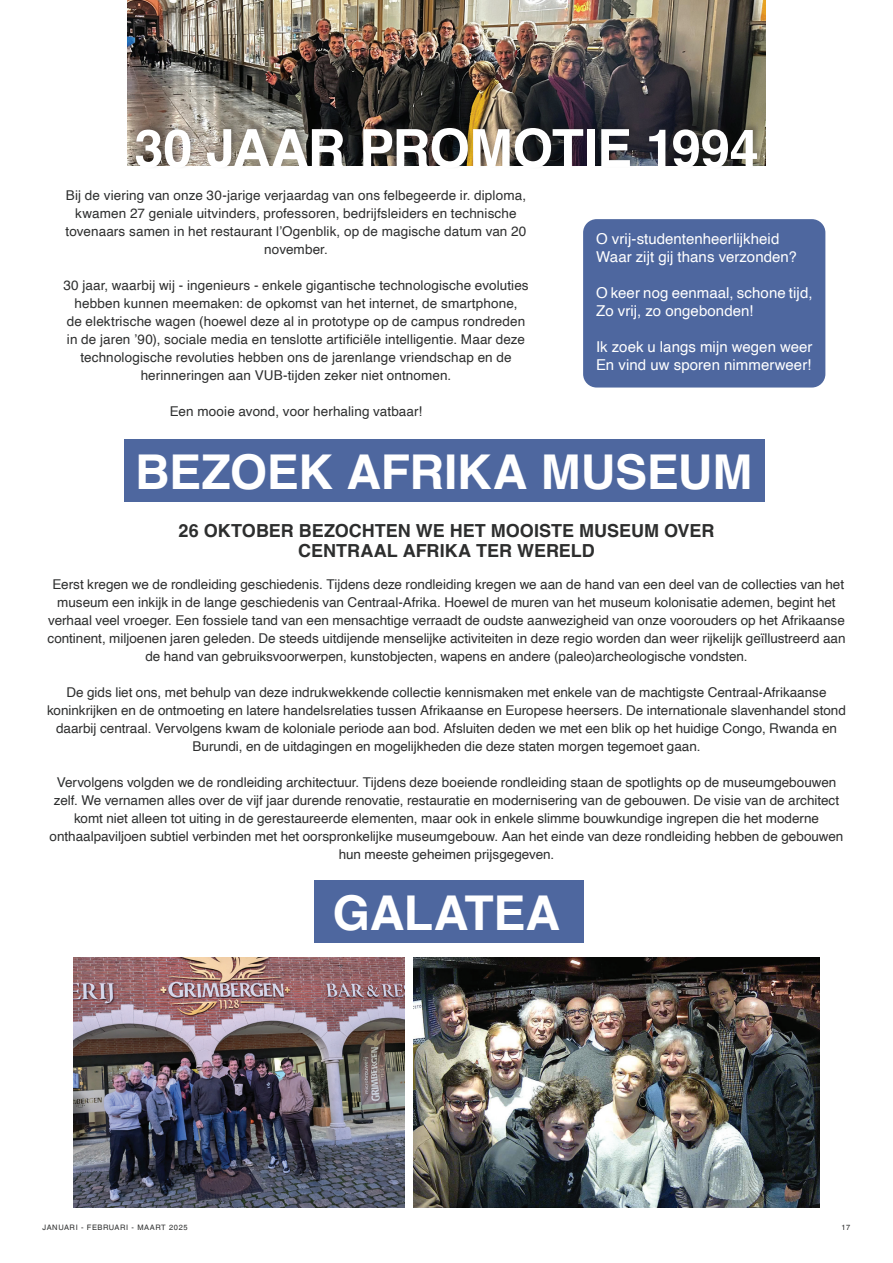
<style>
.page{position:relative;width:893px;height:1263px;background:#fff}
.page>*{position:absolute;margin:0;border:0;box-sizing:border-box;transform-origin:0 0}
.t1{font:700 52.5px "Helvetica";letter-spacing:-.015em;color:#fff}
.t2{font:700 48px "Helvetica";letter-spacing:-.005em;color:#fff}
.t3{font:700 18px/19.5px "Helvetica";color:#2d2e2e;text-align:center}
.t4{font:15px/18px "Helvetica";letter-spacing:.005em;color:#fff}
.t5{font:13.5px/18px "Helvetica";color:#2d2e2e;text-align:center}
.t6{font:7.5px "Helvetica LT";letter-spacing:.08em;color:#2d2e2e}
</style>
<div class="page">
<div style="left:125px;top:440px;width:640px;height:62px;background:#4e679f"></div>
<div style="left:315px;top:880px;width:269px;height:63px;background:#4e679f"></div>
<img style="left:128px;top:0;width:637px;height:166px">
<div style="left:583px;top:219px;width:242px;height:168px;background:#4e679f;border-radius:14px"></div>
<div style="left:134px;top:121px;width:631px;height:48px;background:#231f20;opacity:.32"></div>
<img style="left:74px;top:957px;width:331px;height:250px">
<img style="left:413px;top:957px;width:406px;height:250px">
<h1 class="t1" style="left:134px;top:116px;width:626px">30 JAAR PROMOTIE 1994</h1>
<p class="t5" style="left:66px;top:187px;width:462px">Bij de viering van onze 30-jarige verjaardag van ons felbegeerde ir. diploma, kwamen 27 geniale uitvinders, professoren, bedrijfsleiders en technische tovenaars samen in het restaurant l’Ogenblik, op de magische datum van 20 november.</p>
<p class="t5" style="left:63px;top:277px;width:467px">30 jaar, waarbij wij - ingenieurs - enkele gigantische technologische evoluties hebben kunnen meemaken: de opkomst van het internet, de smartphone,<br>de elektrische wagen (hoewel deze al in prototype op de campus rondreden in de jaren ’90), sociale media en tenslotte artificiële intelligentie. Maar deze technologische revoluties hebben ons de jarenlange vriendschap en de herinneringen aan VUB-tijden zeker niet ontnomen.</p>
<p class="t5" style="left:170px;top:403px;width:254px">Een mooie avond, voor herhaling vatbaar!</p>
<p class="t4" style="left:596px;top:230px;width:202px">O vrij-studentenheerlijkheid<br>Waar zijt gij thans verzonden?</p>
<p class="t4" style="left:596px;top:284px;width:218px">O keer nog eenmaal, schone tijd,<br>Zo vrij, zo ongebonden!</p>
<p class="t4" style="left:596px;top:338px;width:218px">Ik zoek u langs mijn wegen weer<br>En vind uw sporen nimmerweer!</p>
<h2 class="t2" style="left:135px;top:443px;width:619px">BEZOEK AFRIKA MUSEUM</h2>
<h3 class="t3" style="left:178px;top:523px;width:537px">26 OKTOBER BEZOCHTEN WE HET MOOISTE MUSEUM OVER<br>CENTRAAL AFRIKA TER WERELD</h3>
<p class="t5" style="left:47px;top:576px;width:800px">Eerst kregen we de rondleiding geschiedenis. Tijdens deze rondleiding kregen we aan de hand van een deel van de collecties van het museum een inkijk in de lange geschiedenis van Centraal-Afrika. Hoewel de muren van het museum kolonisatie ademen, begint het verhaal veel vroeger. Een fossiele tand van een mensachtige verraadt de oudste aanwezigheid van onze voorouders op het Afrikaanse continent, miljoenen jaren geleden. De steeds uitdijende menselijke activiteiten in deze regio worden dan weer rijkelijk geïllustreerd aan de hand van gebruiksvoorwerpen, kunstobjecten, wapens en andere (paleo)archeologische vondsten.</p>
<p class="t5" style="left:47px;top:684px;width:800px">De gids liet ons, met behulp van deze indrukwekkende collectie kennismaken met enkele van de machtigste Centraal-Afrikaanse koninkrijken en de ontmoeting en latere handelsrelaties tussen Afrikaanse en Europese heersers. De internationale slavenhandel stond daarbij centraal. Vervolgens kwam de koloniale periode aan bod. Afsluiten deden we met een blik op het huidige Congo, Rwanda en Burundi, en de uitdagingen en mogelijkheden die deze staten morgen tegemoet gaan.</p>
<p class="t5" style="left:50px;top:774px;width:795px">Vervolgens volgden we de rondleiding architectuur. Tijdens deze boeiende rondleiding staan de spotlights op de museumgebouwen zelf. We vernamen alles over de vijf jaar durende renovatie, restauratie en modernisering van de gebouwen. De visie van de architect komt niet alleen tot uiting in de gerestaureerde elementen, maar ook in enkele slimme bouwkundige ingrepen die het moderne onthaalpaviljoen subtiel verbinden met het oorspronkelijke museumgebouw. Aan het einde van deze rondleiding hebben de gebouwen hun meeste geheimen prijsgegeven.</p>
<h2 class="t2" style="left:333px;top:883px;width:229px">GALATEA</h2>
<p class="t6" style="left:43px;top:1223px;width:147px">JANUARI - FEBRUARI - MAART 2025</p>
<p class="t6" style="left:841px;top:1223px;width:10px">17</p>
</div>
